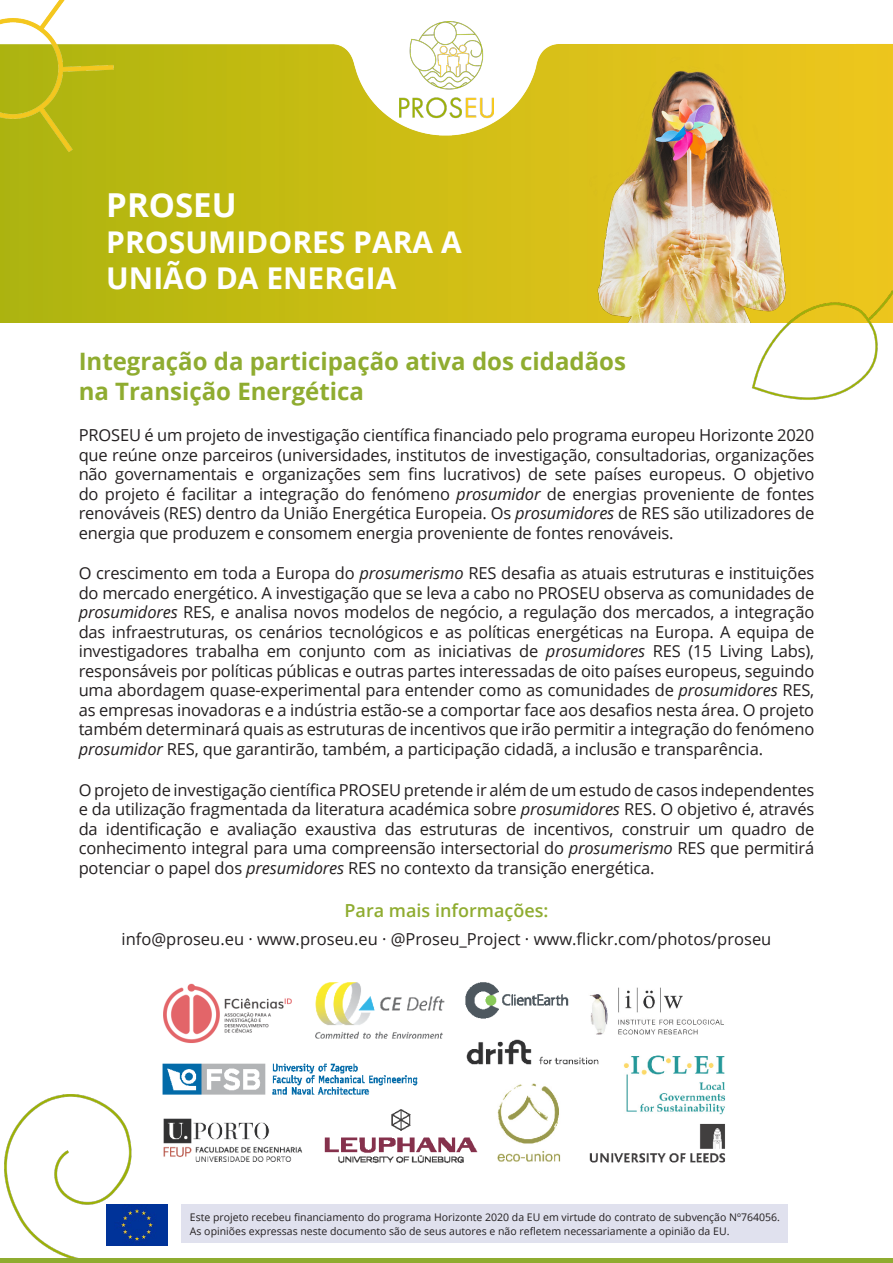
<style>
.page{position:relative;width:893px;height:1263px;background:#fff}
.page>*{position:absolute;margin:0;border:0;box-sizing:border-box;transform-origin:0 0}
.Heading_1{font:700 33px "Open Sans";color:#fff}
.Heading_1-2{font:700 30px/36px "Open Sans";color:#fff}
.Heading_2{font:700 24px/30px "Open Sans";color:#8fac30}
.text{font:600 18px "Open Sans";color:#8fac30}
.text-2{font:16.5px/19.5px "Open Sans";letter-spacing:-.01em;color:#231f20;text-align:justify}
.disclaimer{font:10.5px/13.5px "Open Sans";color:#231f20}
.s1{font-style:italic}
</style>
<div class="page">
<img style="left:0;top:44px;width:893px;height:278px">
<img style="left:589px;top:56px;width:198px;height:266px">
<img style="left:162px;top:982px;width:563px;height:181px">
<img style="left:138px;top:1205px;width:29px;height:40px">
<img style="left:400px;top:21px;width:93px;height:99px">
<img style="left:0;top:0;width:124px;height:168px">
<img style="left:748px;top:286px;width:145px;height:114px">
<img style="left:0;top:1094px;width:138px;height:165px">
<hr style="left:0;top:1259px;width:893px;height:4px;background:#8fac30">
<div style="left:181px;top:1205px;width:607px;height:38px;background:#e0e1ee"></div>
<p class="Heading_1" style="left:106px;top:182px;width:132px">PROSEU</p>
<p class="Heading_1-2" style="left:106px;top:224px;width:357px">PROSUMIDORES PARA A<br>UNIÃO DA ENERGIA</p>
<p class="Heading_2" style="left:79px;top:346px;width:549px">Integração da participação ativa dos cidadãos na Transição Energética</p>
<p class="text-2" style="left:79px;top:425px;width:737px">PROSEU é um projeto de investigação científica financiado pelo programa europeu Horizonte 2020 que reúne onze parceiros (universidades, institutos de investigação, consultadorias, organizações não governamentais e organizações sem fins lucrativos) de sete países europeus. O objetivo do projeto é facilitar a integração do fenómeno <span class="s1">prosumidor</span> de energias proveniente de fontes renováveis (RES) dentro da União Energética Europeia. Os <span class="s1">prosumidores</span> de RES são utilizadores de energia que produzem e consomem energia proveniente de fontes renováveis.</p>
<p class="text-2" style="left:79px;top:563px;width:737px">O crescimento em toda a Europa do <span class="s1">prosumerismo</span> RES desafia as atuais estruturas e instituições do mercado energético. A investigação que se leva a cabo no PROSEU observa as comunidades de <span class="s1">prosumidores</span> RES, e analisa novos modelos de negócio, a regulação dos mercados, a integração das infraestruturas, os cenários tecnológicos e as políticas energéticas na Europa. A equipa de investigadores trabalha em conjunto com as iniciativas de <span class="s1">prosumidores</span> RES (15 Living Labs), responsáveis por políticas públicas e outras partes interessadas de oito países europeus, seguindo uma abordagem quase-experimental para entender como as comunidades de <span class="s1">prosumidores</span> RES, as empresas inovadoras e a indústria estão-se a comportar face aos desafios nesta área. O projeto também determinará quais as estruturas de incentivos que irão permitir a integração do fenómeno <span class="s1">prosumidor</span> RES, que garantirão, também, a participação cidadã, a inclusão e transparência.</p>
<p class="text-2" style="left:79px;top:779px;width:737px">O projeto de investigação científica PROSEU pretende ir além de um estudo de casos independentes e da utilização fragmentada da literatura académica sobre <span class="s1">prosumidores</span> RES. O objetivo é, através da identificação e avaliação exaustiva das estruturas de incentivos, construir um quadro de conhecimento integral para uma compreensão intersectorial do <span class="s1">prosumerismo</span> RES que permitirá potenciar o papel dos <span class="s1">presumidores</span> RES no contexto da transição energética.</p>
<p class="text" style="left:345px;top:898px;width:205px">Para mais informações:</p>
<p class="text-2" style="left:122px;top:928px;width:651px">info@proseu.eu · www.proseu.eu · @Proseu_Project · www.flickr.com/photos/proseu</p>
<p class="disclaimer" style="left:190px;top:1210px;width:591px">Este projeto recebeu financiamento do programa Horizonte 2020 da EU em virtude do contrato de subvenção Nº764056.<br>As opiniões expressas neste documento são de seus autores e não refletem necessariamente a opinião da EU.</p>
</div>
